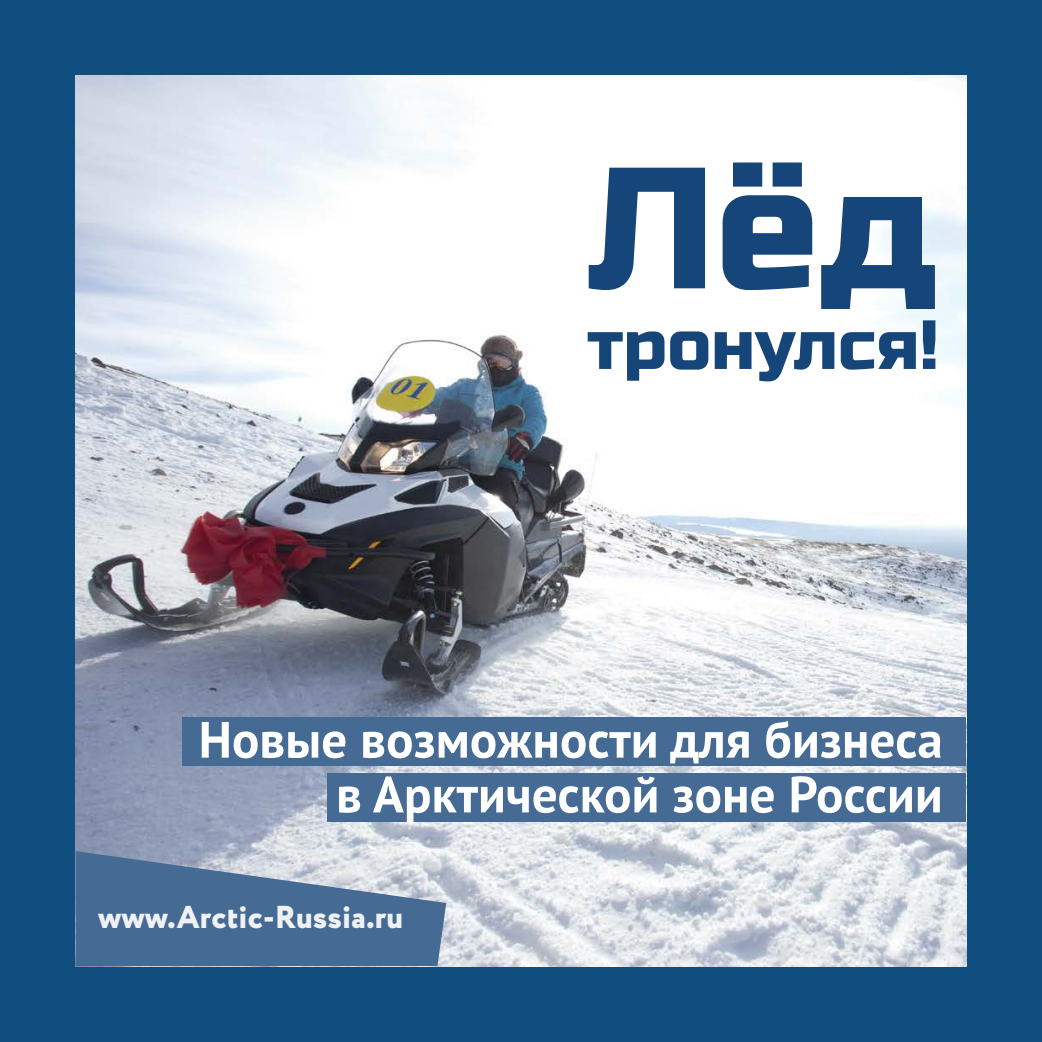
<style>
.page{position:relative;width:1042px;height:1042px;background:#104e7f}
.page>*{position:absolute;margin:0;border:0;box-sizing:border-box;transform-origin:0 0}
.t1{font:172.38px "Russo One";color:#164579}
.t2{font:69.3px "Russo One";color:#164579}
.t3{font:700 50.93px/54.8px "PT Sans";color:#fff;text-align:right}
.t4{font:800 31.68px "Circe";color:#eff1f3}
</style>
<div class="page">
<img style="left:76px;top:76px;width:890px;height:890px">
<div style="left:182px;top:717px;width:784px;height:49px;background:#456b95"></div>
<div style="left:328px;top:773px;width:638px;height:48px;background:#456b95"></div>
<svg style="left:76px;top:851px;width:370px;height:115px;background:#6281a4"></svg>
<h1 class="t1" style="left:587px;top:129px;width:353px">Лёд</h1>
<h2 class="t2" style="left:587px;top:305px;width:353px">тронулся!</h2>
<p class="t3" style="left:199px;top:711px;width:745px">Новые возможности для бизнеса в Арктической зоне России</p>
<p class="t4" style="left:98px;top:895px;width:306px">www.Arctic-Russia.ru</p>
</div>
